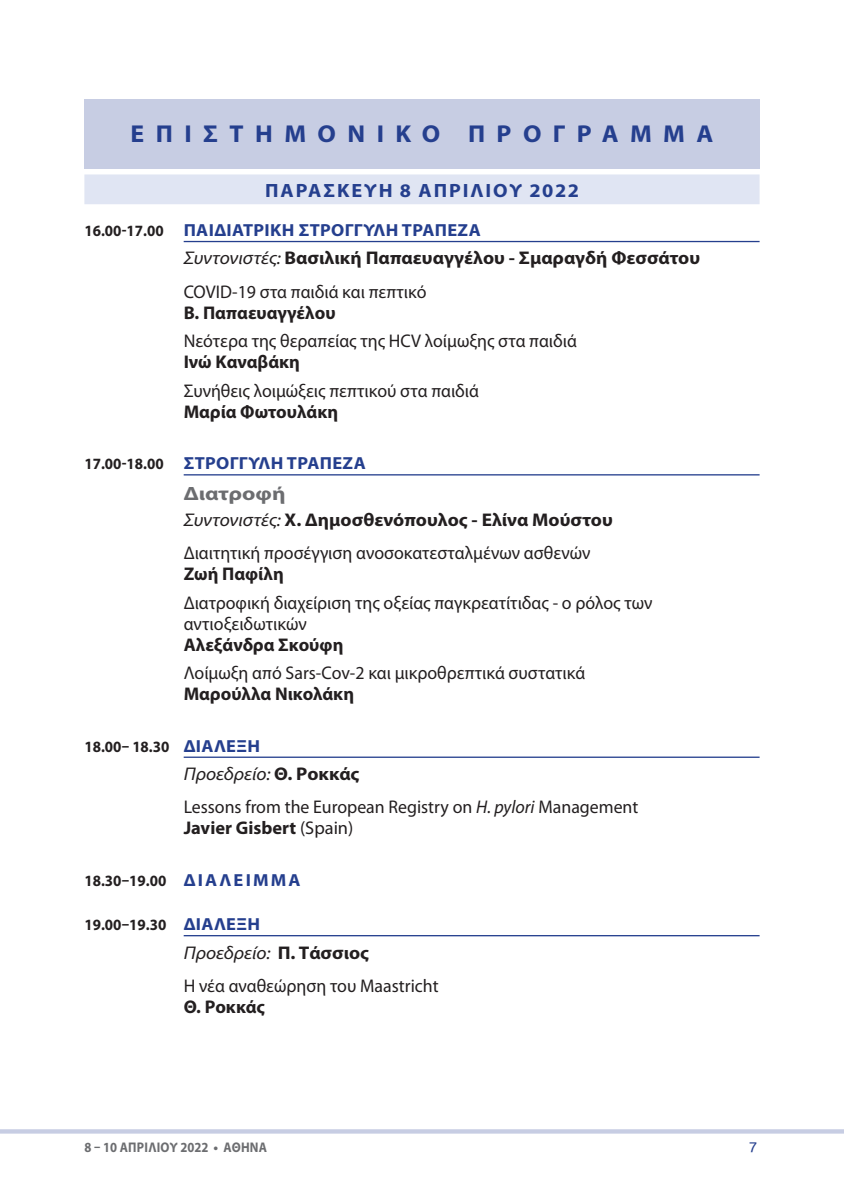
<style>
.page{position:relative;width:844px;height:1191px;background:#fff}
.page>*{position:absolute;margin:0;border:0;box-sizing:border-box;transform-origin:0 0}
.t1{font:700 24.5px "Myriad Pro";letter-spacing:.445em;color:#253f8e;scale:1.05 1}
.t2{font:700 19.25px "Myriad Pro";letter-spacing:.075em;color:#253f8e;scale:1.05 1}
.t3{font:700 19.25px "Myriad Pro";color:#6c6d70;scale:1.2 1}
.t4{font:18.38px/33.4px "Myriad Pro";color:#231f20}
.t5{font:700 18.38px "Myriad Pro";color:#231f20}
.t6{font:700 18.38px/33.4px "Myriad Pro";color:#231f20;scale:1.05 1}
.t7{font:700 17.5px "Myriad Pro";letter-spacing:.02em;color:#253f8e;scale:1.05 1}
.t8{font:700 15.75px "Myriad Pro";color:#231f20;scale:.95 1}
.t9{font:700 14px "Myriad Pro";letter-spacing:.02em;color:#6c6d70;scale:.9 1}
.t10{font:14px "UB Helvetica";color:#253f8e}
.s1{font-size:15.75px;color:#231f20}
.s2{font-weight:400;font-style:italic}
.s3{font-weight:400}
.s4{font-style:italic}
.s5{font-weight:700}
.s6{font-size:17.5px;color:#253f8e}
</style>
<div class="page">
<svg style="left:0;top:1129px;width:843px;height:4px;background:#cad0e4"></svg>
<div style="left:84px;top:99px;width:675px;height:70px;background:#c7cde3"></div>
<div style="left:84px;top:174px;width:675px;height:30px;background:#e0e5f3"></div>
<hr style="left:184px;top:241px;width:575px;height:1px;background:#253f8e">
<hr style="left:184px;top:474px;width:575px;height:1px;background:#253f8e">
<hr style="left:184px;top:756px;width:575px;height:2px;background:#253f8e">
<hr style="left:184px;top:935px;width:575px;height:1px;background:#253f8e">
<h1 class="t1" style="left:131px;top:118px;width:556px">ΕΠΙΣΤΗΜΟΝΙΚΟ ΠΡΟΓΡΑΜΜΑ</h1>
<p class="t2" style="left:265px;top:178px;width:29px">Παρασκευή</p>
<p class="t2" style="left:400px;top:178px;width:31px">8 απριλιου</p>
<p class="t2" style="left:529px;top:178px;width:49px">2022</p>
<p class="t7" style="left:84px;top:219px;width:379px"><span class="s1">16.00-17.00</span> ΠΑΙΔΙΑΤΡΙΚΗ ΣΤΡΟΓΓΥΛΗ ΤΡΑΠΕΖΑ</p>
<p class="t6" style="left:184px;top:241px;width:493px"><span class="s2">Συντονιστές:</span> Βασιλική Παπαευαγγέλου - Σμαραγδή Φεσσάτου<br><span class="s3">COVID-19 στα παιδιά και πεπτικό</span></p>
<p class="t5" style="left:184px;top:301px;width:153px">Β. Παπαευαγγέλου</p>
<p class="t4" style="left:184px;top:324px;width:394px">Νεότερα της θεραπείας της HCV λοίμωξης στα παιδιά</p>
<p class="t5" style="left:184px;top:350px;width:118px">Ινώ Καναβάκη</p>
<p class="t4" style="left:184px;top:373px;width:297px">Συνήθεις λοιμώξεις πεπτικού στα παιδιά</p>
<p class="t5" style="left:184px;top:399px;width:156px">Μαρία Φωτουλάκη</p>
<p class="t7" style="left:84px;top:452px;width:269px"><span class="s1">17.00-18.00</span> ΣΤΡΟΓΓΥΛΗ ΤΡΑΠΕΖΑ</p>
<p class="t3" style="left:184px;top:481px;width:86px">Διατροφή</p>
<p class="t4" style="left:184px;top:502px;width:430px"><span class="s4">Συντονιστές:</span> <span class="s5">Χ. Δημοσθενόπουλος - Ελίνα Μούστου<br></span>Διαιτητική προσέγγιση ανοσοκατεσταλμένων ασθενών</p>
<p class="t5" style="left:184px;top:562px;width:102px">Ζωή Παφίλη</p>
<p class="t4" style="left:184px;top:591px;width:470px;line-height:21px">Διατροφική διαχείριση της οξείας παγκρεατίτιδας - ο ρόλος των αντιοξειδωτικών</p>
<p class="t5" style="left:184px;top:632px;width:161px">Αλεξάνδρα Σκούφη</p>
<p class="t4" style="left:184px;top:656px;width:403px">Λοίμωξη από Sars-Cov-2 και μικροθρεπτικά συστατικά</p>
<p class="t5" style="left:184px;top:682px;width:172px">Μαρούλλα Νικολάκη</p>
<p class="t8" style="left:84px;top:736px;width:186px">18.00– 18.30 <span class="s6">ΔΙΑΛΕΞΗ</span></p>
<p class="t4" style="left:184px;top:757px;width:456px"><span class="s4">Προεδρείο:</span> <span class="s5">Θ. Ροκκάς<br></span>Lessons from the European Registry on <span class="s4">H. pylori</span> Management</p>
<p class="t5" style="left:184px;top:816px;width:171px">Javier Gisbert <span class="s3">(Spain)</span></p>
<p class="t8" style="left:84px;top:870px;width:229px">18.30–19.00 <span class="s6">ΔΙΑΛΕΙΜΜΑ</span></p>
<p class="t8" style="left:84px;top:914px;width:186px">19.00–19.30 <span class="s6">ΔΙΑΛΕΞΗ</span></p>
<p class="t4" style="left:184px;top:935px;width:256px"><span class="s4">Προεδρείο:</span> <span class="s5">Π. Τάσσιος<br></span>H νέα αναθεώρηση του Maastricht</p>
<p class="t5" style="left:184px;top:994px;width:83px">Θ. Ροκκάς</p>
<p class="t9" style="left:84px;top:1138px;width:204px">8 – 10 ΑΠΡΙΛΙΟΥ 2022 • ΑΘΗΝΑ</p>
<p class="t10" style="left:749px;top:1139px;width:9px">7</p>
</div>
